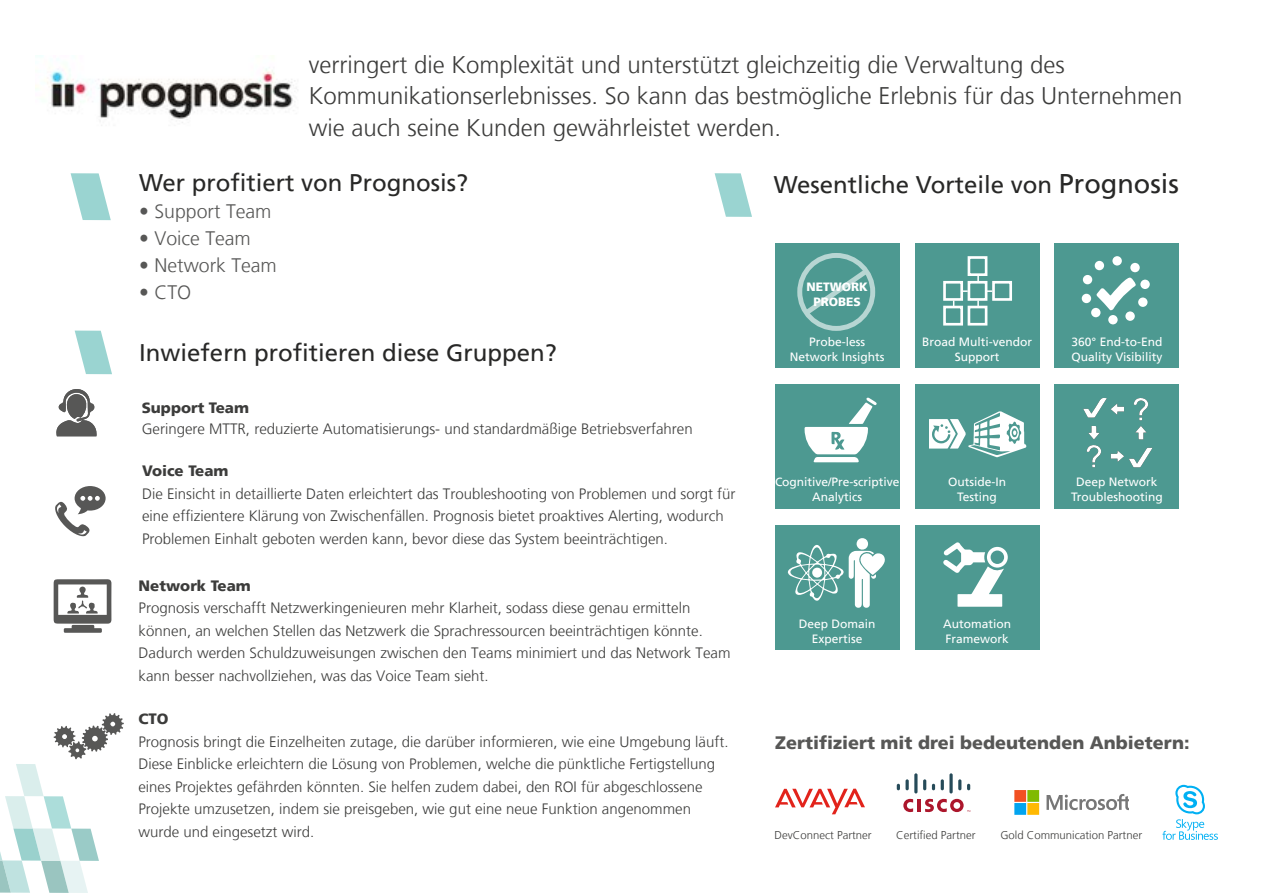
<style>
.page{position:relative;width:1263px;height:893px;background:#fff}
.page>*{position:absolute;margin:0;border:0;box-sizing:border-box;transform-origin:0 0}
.t1{font:300 24px/31.5px "Frutiger LT";color:#3c3c3b}
.t2{font:24px "Frutiger LT";color:#282827}
.t3{font:300 19.5px "Frutiger LT";color:#575756}
.t4{font:900 18px "Frutiger LT";color:#575756}
.t5{font:300 15px/22.5px "Frutiger LT";color:#3c3c3b}
.t6{font:900 15px "Frutiger LT";color:#3c3c3b}
.t7{font:12px/15px "Frutiger LT";color:#fff;text-align:center}
.t8{font:900 12px/15px "Frutiger LT";color:#fff;text-align:center}
.t9{font:300 11.4px "Frutiger LT";color:#3c3c3b}
.s1{font-size:27px}
</style>
<div class="page">
<img style="left:36px;top:55px;width:261px;height:71px">
<svg style="left:55px;top:486px;width:51px;height:51px"></svg>
<svg style="left:71px;top:173px;width:40px;height:47px"></svg>
<svg style="left:75px;top:331px;width:37px;height:43px"></svg>
<svg style="left:715px;top:173px;width:37px;height:44px"></svg>
<div style="left:775px;top:244px;width:124px;height:124px;background:#4d9991"></div>
<div style="left:915px;top:244px;width:124px;height:124px;background:#4d9991"></div>
<div style="left:1055px;top:244px;width:124px;height:124px;background:#4d9991"></div>
<div style="left:775px;top:385px;width:124px;height:124px;background:#4d9991"></div>
<div style="left:915px;top:385px;width:124px;height:124px;background:#4d9991"></div>
<div style="left:1055px;top:385px;width:124px;height:124px;background:#4d9991"></div>
<div style="left:775px;top:525px;width:124px;height:125px;background:#4d9991"></div>
<div style="left:915px;top:525px;width:124px;height:125px;background:#4d9991"></div>
<svg style="left:775px;top:789px;width:90px;height:25px"></svg>
<svg style="left:1046px;top:794px;width:82px;height:16px"></svg>
<svg style="left:1014px;top:790px;width:25px;height:25px"></svg>
<hr style="left:917px;top:799px;width:4px;height:13px;background:#ac162c">
<svg style="left:903px;top:799px;width:10px;height:13px"></svg>
<svg style="left:897px;top:784px;width:3px;height:6px"></svg>
<svg style="left:905px;top:779px;width:4px;height:11px"></svg>
<hr style="left:914px;top:773px;width:3px;height:20px;background:#264b59;border-radius:2px">
<svg style="left:923px;top:779px;width:3px;height:11px"></svg>
<svg style="left:932px;top:784px;width:3px;height:6px"></svg>
<svg style="left:941px;top:779px;width:3px;height:11px"></svg>
<svg style="left:949px;top:773px;width:4px;height:20px"></svg>
<svg style="left:958px;top:779px;width:3px;height:11px"></svg>
<svg style="left:967px;top:784px;width:3px;height:6px"></svg>
<svg style="left:925px;top:799px;width:45px;height:13px"></svg>
<svg style="left:56px;top:389px;width:41px;height:47px"></svg>
<div style="left:797px;top:253px;width:78px;height:78px;border:5px solid #fff;border-radius:50%"></div>
<svg style="left:800px;top:264px;width:73px;height:56px"></svg>
<div style="left:968px;top:256px;width:19px;height:20px;border:3px solid #fff"></div>
<div style="left:968px;top:281px;width:19px;height:20px;border:3px solid #fff"></div>
<div style="left:943px;top:281px;width:20px;height:20px;border:3px solid #fff"></div>
<div style="left:992px;top:281px;width:20px;height:20px;border:3px solid #fff"></div>
<div style="left:968px;top:306px;width:19px;height:20px;border:3px solid #fff"></div>
<div style="left:943px;top:306px;width:20px;height:20px;border:3px solid #fff"></div>
<svg style="left:977px;top:276px;width:2px;height:6px"></svg>
<svg style="left:977px;top:300px;width:2px;height:6px"></svg>
<svg style="left:962px;top:290px;width:6px;height:2px"></svg>
<svg style="left:986px;top:290px;width:6px;height:2px"></svg>
<svg style="left:1112px;top:256px;width:10px;height:10px"></svg>
<div style="left:1130px;top:263px;width:10px;height:9px;background:#fff;border-radius:50%"></div>
<div style="left:1140px;top:280px;width:10px;height:9px;background:#fff;border-radius:50%"></div>
<div style="left:1138px;top:297px;width:9px;height:10px;background:#fff;border-radius:50%"></div>
<svg style="left:1125px;top:311px;width:10px;height:10px"></svg>
<div style="left:1108px;top:315px;width:10px;height:9px;background:#fff;border-radius:50%"></div>
<div style="left:1091px;top:308px;width:9px;height:9px;background:#fff;border-radius:50%"></div>
<div style="left:1082px;top:294px;width:9px;height:9px;background:#fff;border-radius:50%"></div>
<div style="left:1083px;top:275px;width:9px;height:9px;background:#fff;border-radius:50%"></div>
<div style="left:1095px;top:261px;width:9px;height:9px;background:#fff;border-radius:50%"></div>
<svg style="left:1096px;top:277px;width:40px;height:34px"></svg>
<svg style="left:804px;top:397px;width:73px;height:65px"></svg>
<svg style="left:929px;top:411px;width:97px;height:46px"></svg>
<svg style="left:1083px;top:398px;width:69px;height:69px"></svg>
<svg style="left:787px;top:538px;width:98px;height:70px"></svg>
<svg style="left:943px;top:542px;width:65px;height:65px"></svg>
<svg style="left:0;top:713px;width:124px;height:180px"></svg>
<svg style="left:54px;top:579px;width:57px;height:54px"></svg>
<svg style="left:1162px;top:785px;width:56px;height:55px"></svg>
<h1 class="t1" style="left:309px;top:49px;width:875px">verringert die Komplexität und unterstützt gleichzeitig die Verwaltung des<br>Kommunikationserlebnisses. So kann das bestmögliche Erlebnis für das Unternehmen wie auch seine Kunden gewährleistet werden.</h1>
<h1 class="t2" style="left:139px;top:169px;width:330px">Wer profitiert von Prognosis?</h1>
<h2 class="t3" style="left:139px;top:201px;width:134px">• Support Team</h2>
<h2 class="t3" style="left:139px;top:228px;width:113px">• Voice Team</h2>
<h2 class="t3" style="left:139px;top:255px;width:139px">• Network Team</h2>
<h2 class="t3" style="left:139px;top:282px;width:54px">• CTO</h2>
<h1 class="t2" style="left:139px;top:339px;width:419px">Inwiefern profitieren diese Gruppen?</h1>
<p class="t6" style="left:142px;top:398px;width:109px">Support Team</p>
<p class="t5" style="left:142px;top:417px;width:552px">Geringere MTTR, reduzierte Automatisierungs- und standardmäßige Betriebsverfahren</p>
<p class="t6" style="left:142px;top:462px;width:88px">Voice Team</p>
<p class="t5" style="left:142px;top:483px;width:595px">Die Einsicht in detaillierte Daten erleichtert das Troubleshooting von Problemen und sorgt für eine effizientere Klärung von Zwischenfällen. Prognosis bietet proaktives Alerting, wodurch<br>Problemen Einhalt geboten werden kann, bevor diese das System beeinträchtigen.</p>
<p class="t6" style="left:139px;top:576px;width:114px">Network Team</p>
<p class="t5" style="left:139px;top:597px;width:593px">Prognosis verschafft Netzwerkingenieuren mehr Klarheit, sodass diese genau ermitteln können, an welchen Stellen das Netzwerk die Sprachressourcen beeinträchtigen könnte.<br>Dadurch werden Schuldzuweisungen zwischen den Teams minimiert und das Network Team kann besser nachvollziehen, was das Voice Team sieht.</p>
<p class="t6" style="left:138px;top:710px;width:32px">CTO</p>
<p class="t5" style="left:138px;top:731px;width:592px">Prognosis bringt die Einzelheiten zutage, die darüber informieren, wie eine Umgebung läuft.<br>Diese Einblicke erleichtern die Lösung von Problemen, welche die pünktliche Fertigstellung eines Projektes gefährden könnten. Sie helfen zudem dabei, den ROI für abgeschlossene Projekte umzusetzen, indem sie preisgeben, wie gut eine neue Funktion angenommen wurde und eingesetzt wird.</p>
<h1 class="t2" style="left:774px;top:171px;width:406px">Wesentliche Vorteile von <span class="s1">Prognosis</span></h1>
<p class="t8" style="left:806px;top:279px;width:63px">NETWORK<br>PROBES</p>
<p class="t7" style="left:790px;top:334px;width:96px">Probe-less<br>Network Insights</p>
<p class="t7" style="left:922px;top:334px;width:112px">Broad Multi-vendor<br>Support</p>
<p class="t7" style="left:1071px;top:334px;width:93px;text-align:left">360° End-to-End<br>Quality Visibility</p>
<p class="t7" style="left:775px;top:475px;width:126px">Cognitive/Pre-scriptive<br>Analytics</p>
<p class="t7" style="left:948px;top:475px;width:60px">Outside-In<br>Testing</p>
<p class="t7" style="left:1071px;top:475px;width:93px">Deep Network<br>Troubleshooting</p>
<p class="t7" style="left:799px;top:616px;width:78px">Deep Domain<br>Expertise</p>
<p class="t7" style="left:943px;top:616px;width:70px;text-align:left">Automation<br>Framework</p>
<p class="t4" style="left:775px;top:731px;width:416px">Zertifiziert mit drei bedeutenden Anbietern:</p>
<p class="t9" style="left:775px;top:829px;width:99px">DevConnect Partner</p>
<p class="t9" style="left:896px;top:829px;width:81px">Certified Partner</p>
<p class="t9" style="left:1000px;top:828px;width:143px">Gold Communication Partner</p>
</div>
